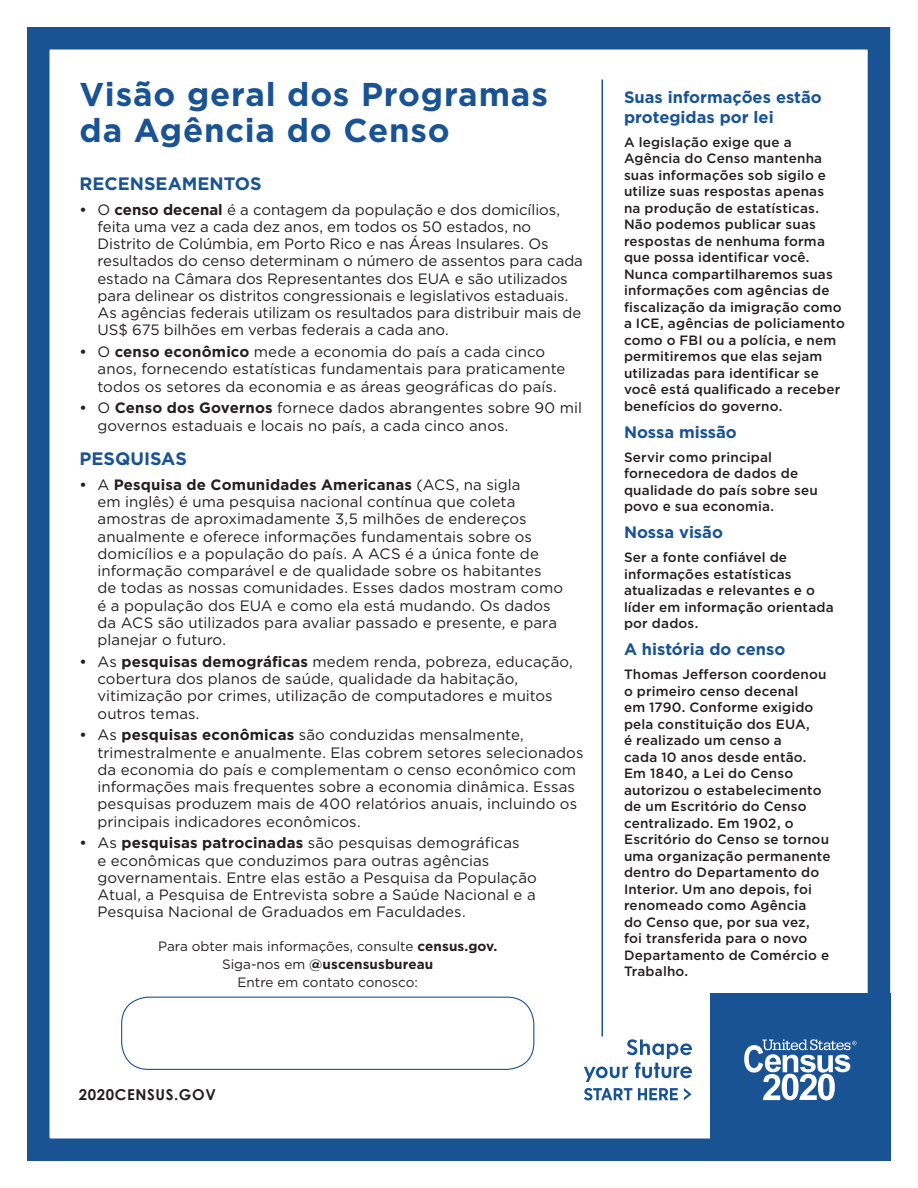
<style>
.page{position:relative;width:918px;height:1188px;background:#fff}
.page>*{position:absolute;margin:0;border:0;box-sizing:border-box;transform-origin:0 0}
.t1{font:700 33px/36px "Gotham";letter-spacing:.025em;color:#1a5393}
.subhead1{font:700 18px "Gotham";color:#1a5393}
.subhead2{font:700 16.5px/19.5px "Gotham";color:#1a5393}
.t2{font:15px/17.2px "Gotham";letter-spacing:.005em;color:#231f20}
.t3{font:700 15px "Century Gothic";letter-spacing:.04em;color:#231f20}
.body_text{font:500 13.5px/16.5px "Gotham";letter-spacing:.015em;color:#231f20}
.subhead2-2{font:13.5px "Gotham";color:#231f20}
.subhead2-3{font:700 13.5px "Gotham";letter-spacing:.01em;color:#231f20}
.s1{font-weight:500}
.s2{font-weight:700}
.s3{font-weight:400}
</style>
<div class="page">
<div style="left:27px;top:27px;width:863px;height:1134px;border:22px solid #1a5393"></div>
<div style="left:710px;top:994px;width:180px;height:167px;background:#1a5393"></div>
<svg style="left:584px;top:1088px;width:48px;height:12px"></svg>
<svg style="left:638px;top:1088px;width:40px;height:12px"></svg>
<svg style="left:684px;top:1088px;width:8px;height:12px"></svg>
<svg style="left:584px;top:1039px;width:108px;height:43px"></svg>
<svg style="left:744px;top:1039px;width:113px;height:61px"></svg>
<hr style="left:602px;top:80px;width:1px;height:956px;background:#1a5393">
<div style="left:121px;top:997px;width:413px;height:73px;border:1px solid #1a5393;border-radius:27px"></div>
<h1 class="t1" style="left:80px;top:76px;width:470px">Visão geral dos Programas da Agência do Censo</h1>
<p class="subhead1" style="left:80px;top:172px;width:184px">RECENSEAMENTOS</p>
<p class="t2" style="left:98px;top:200px;width:487px;text-indent:-18px"><span class="s1">•</span> O <span class="s2">censo decenal</span> é a contagem da população e dos domicílios, feita uma vez a cada dez anos, em todos os 50 estados, no Distrito de Colúmbia, em Porto Rico e nas Áreas Insulares. Os resultados do censo determinam o número de assentos para cada estado na Câmara dos Representantes dos EUA e são utilizados para delinear os distritos congressionais e legislativos estaduais.<br>As agências federais utilizam os resultados para distribuir mais de US$ 675 bilhões em verbas federais a cada ano.</p>
<p class="t2" style="left:98px;top:343px;width:469px;text-indent:-18px"><span class="s1">•</span> O <span class="s2">censo econômico</span> mede a economia do país a cada cinco anos, fornecendo estatísticas fundamentais para praticamente todos os setores da economia e as áreas geográficas do país.</p>
<p class="t2" style="left:98px;top:399px;width:486px;text-indent:-18px"><span class="s1">•</span> O <span class="s2">Censo dos Governos</span> fornece dados abrangentes sobre 90 mil governos estaduais e locais no país, a cada cinco anos.</p>
<p class="subhead1" style="left:80px;top:447px;width:109px">PESQUISAS</p>
<p class="t2" style="left:98px;top:476px;width:467px;text-indent:-18px"><span class="s1">•</span> A <span class="s2">Pesquisa de Comunidades Americanas</span> (ACS, na sigla<br>em inglês) é uma pesquisa nacional contínua que coleta amostras de aproximadamente 3,5 milhões de endereços anualmente e oferece informações fundamentais sobre os domicílios e a população do país. A ACS é a única fonte de informação comparável e de qualidade sobre os habitantes de todas as nossas comunidades. Esses dados mostram como é a população dos EUA e como ela está mudando. Os dados da ACS são utilizados para avaliar passado e presente, e para planejar o futuro.</p>
<p class="t2" style="left:98px;top:653px;width:477px;text-indent:-18px"><span class="s1">•</span> As <span class="s2">pesquisas demográficas</span> medem renda, pobreza, educação, cobertura dos planos de saúde, qualidade da habitação, vitimização por crimes, utilização de computadores e muitos outros temas.</p>
<p class="t2" style="left:98px;top:726px;width:488px;text-indent:-18px"><span class="s1">•</span> As <span class="s2">pesquisas econômicas</span> são conduzidas mensalmente, trimestralmente e anualmente. Elas cobrem setores selecionados da economia do país e complementam o censo econômico com informações mais frequentes sobre a economia dinâmica. Essas pesquisas produzem mais de 400 relatórios anuais, incluindo os principais indicadores econômicos.</p>
<p class="t2" style="left:98px;top:834px;width:441px;text-indent:-18px"><span class="s1">•</span> As <span class="s2">pesquisas patrocinadas</span> são pesquisas demográficas<br>e econômicas que conduzimos para outras agências governamentais. Entre elas estão a Pesquisa da População Atual, a Pesquisa de Entrevista sobre a Saúde Nacional e a Pesquisa Nacional de Graduados em Faculdades.</p>
<p class="subhead2-2" style="left:158px;top:938px;width:341px">Para obter mais informações, consulte <span class="s2">census.gov.</span></p>
<p class="subhead2-3" style="left:222px;top:955px;width:213px"><span class="s3">Siga-nos em</span> @uscensusbureau</p>
<p class="subhead2-2" style="left:238px;top:974px;width:182px">Entre em contato conosco:</p>
<p class="t3" style="left:79px;top:1083px;width:139px">2020CENSUS.GOV</p>
<p class="subhead2" style="left:624px;top:88px;width:199px">Suas informações estão protegidas por lei</p>
<p class="body_text" style="left:624px;top:134px;width:222px">A legislação exige que a<br>Agência do Censo mantenha suas informações sob sigilo e utilize suas respostas apenas<br>na produção de estatísticas.<br>Não podemos publicar suas respostas de nenhuma forma que possa identificar você.<br>Nunca compartilharemos suas informações com agências de fiscalização da imigração como a ICE, agências de policiamento como o FBI ou a polícia, e nem permitiremos que elas sejam utilizadas para identificar se você está qualificado a receber benefícios do governo.</p>
<p class="subhead2" style="left:624px;top:422px;width:114px">Nossa missão</p>
<p class="body_text" style="left:624px;top:449px;width:195px">Servir como principal fornecedora de dados de qualidade do país sobre seu povo e sua economia.</p>
<p class="subhead2" style="left:624px;top:523px;width:100px">Nossa visão</p>
<p class="body_text" style="left:624px;top:549px;width:211px">Ser a fonte confiável de informações estatísticas atualizadas e relevantes e o líder em informação orientada por dados.</p>
<p class="subhead2" style="left:624px;top:640px;width:163px">A história do censo</p>
<p class="body_text" style="left:624px;top:666px;width:208px">Thomas Jefferson coordenou o primeiro censo decenal<br>em 1790. Conforme exigido pela constituição dos EUA,<br>é realizado um censo a<br>cada 10 anos desde então.<br>Em 1840, a Lei do Censo autorizou o estabelecimento de um Escritório do Censo centralizado. Em 1902, o<br>Escritório do Censo se tornou uma organização permanente dentro do Departamento do<br>Interior. Um ano depois, foi renomeado como Agência<br>do Censo que, por sua vez, foi transferida para o novo<br>Departamento de Comércio e<br>Trabalho.</p>
</div>
